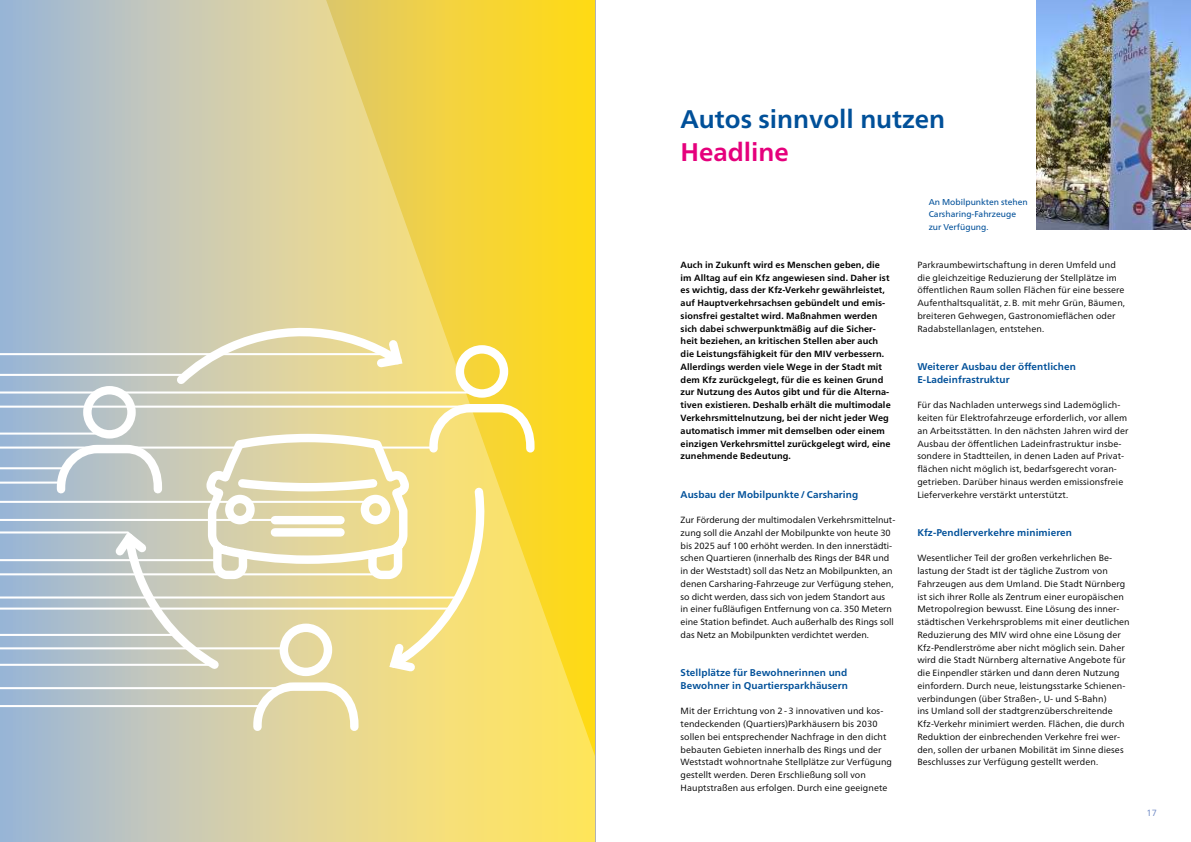
<style>
.page{position:relative;width:1191px;height:842px;background:#fff}
.page>*{position:absolute;margin:0;border:0;box-sizing:border-box;transform-origin:0 0}
.t1{font:700 25.5px "Neue Frutiger World";color:#005099}
.t2{font:700 25.5px "Neue Frutiger World";color:#e5007c}
.t3{font:700 9.8px/12.8px "Neue Frutiger World";letter-spacing:.01em;color:#005099}
.t4{font:9px/12.8px "Neue Frutiger World";letter-spacing:.01em;color:#000}
.t5{font:700 9px/12.8px "Neue Frutiger World";letter-spacing:.01em;color:#000}
.t6{font:9px "Neue Frutiger World";color:#6f89c5}
.t7{font:8.5px/12.5px "Neue Frutiger World";color:#005099}
</style>
<div class="page">
<svg style="left:0;top:0;width:595px;height:842px;background:#d7ce89"></svg>
<svg style="left:53px;top:323px;width:486px;height:412px;background:#e1d8a7"></svg>
<img style="left:1037px;top:0;width:154px;height:230px">
<hr style="left:595px;top:0;width:1px;height:842px;background:#b1b2b2">
<h1 class="t1" style="left:680px;top:105px;width:266px">Autos sinnvoll nutzen</h1>
<h1 class="t2" style="left:680px;top:138px;width:110px">Headline</h1>
<p class="t5" style="left:680px;top:258px;width:212px">Auch in Zukunft wird es Menschen geben, die im Alltag auf ein Kfz angewiesen sind. Daher ist es wichtig, dass der Kfz-Verkehr gewährleistet, auf Hauptverkehrsachsen gebündelt und emis&shy;sionsfrei gestaltet wird. Maßnahmen werden sich dabei schwerpunktmäßig auf die Sicher&shy;heit beziehen, an kritischen Stellen aber auch die Leistungsfähigkeit für den MIV verbessern.<br>Allerdings werden viele Wege in der Stadt mit dem Kfz zurückgelegt, für die es keinen Grund zur Nutzung des Autos gibt und für die Alterna&shy;tiven existieren. Deshalb erhält die multimodale Verkehrsmittelnutzung, bei der nicht jeder Weg automatisch immer mit demselben oder einem einzigen Verkehrsmittel zurückgelegt wird, eine zunehmende Bedeutung.</p>
<p class="t3" style="left:680px;top:488px;width:179px">Ausbau der Mobilpunkte / Carsharing</p>
<p class="t4" style="left:680px;top:514px;width:216px">Zur Förderung der multimodalen Verkehrsmittelnut&shy;zung soll die Anzahl der Mobilpunkte von heute 30 bis 2025 auf 100 erhöht werden. In den innerstädti&shy;schen Quartieren (innerhalb des Rings der B4R und in der Weststadt) soll das Netz an Mobilpunkten, an denen Carsharing-Fahrzeuge zur Verfügung stehen, so dicht werden, dass sich von jedem Standort aus<br>in einer fußläufigen Entfernung von ca. 350 Metern eine Station befindet. Auch außerhalb des Rings soll das Netz an Mobilpunkten verdichtet werden.</p>
<p class="t3" style="left:680px;top:666px;width:169px">Stellplätze für Bewohnerinnen und<br>Bewohner in Quartiersparkhäusern</p>
<p class="t4" style="left:680px;top:705px;width:213px">Mit der Errichtung von 2 - 3 innovativen und kos&shy;tendeckenden (Quartiers)Parkhäusern bis 2030 sollen bei entsprechender Nachfrage in den dicht bebauten Gebieten innerhalb des Rings und der Weststadt wohnortnahe Stellplätze zur Verfügung gestellt werden. Deren Erschließung soll von Hauptstraßen aus erfolgen. Durch eine geeignete</p>
<p class="t7" style="left:928px;top:196px;width:101px">An Mobilpunkten stehen<br>Carsharing-Fahrzeuge zur Verfügung.</p>
<p class="t4" style="left:917px;top:259px;width:209px">Parkraumbewirtschaftung in deren Umfeld und die gleichzeitige Reduzierung der Stellplätze im öffentlichen Raum sollen Flächen für eine bessere Aufenthaltsqualität, z. B. mit mehr Grün, Bäumen, breiteren Gehwegen, Gastronomieflächen oder Radabstellanlagen, entstehen.</p>
<p class="t3" style="left:917px;top:360px;width:160px">Weiterer Ausbau der öffentlichen<br>E-Ladeinfrastruktur</p>
<p class="t4" style="left:917px;top:399px;width:213px">Für das Nachladen unterwegs sind Lademöglich&shy;keiten für Elektrofahrzeuge erforderlich, vor allem an Arbeitsstätten. In den nächsten Jahren wird der Ausbau der öffentlichen Ladeinfrastruktur insbe&shy;sondere in Stadtteilen, in denen Laden auf Privat&shy;flächen nicht möglich ist, bedarfsgerecht voran&shy;getrieben. Darüber hinaus werden emissionsfreie Lieferverkehre verstärkt unterstützt.</p>
<p class="t3" style="left:917px;top:526px;width:156px">Kfz-Pendlerverkehre minimieren</p>
<p class="t4" style="left:917px;top:552px;width:214px">Wesentlicher Teil der großen verkehrlichen Be&shy;lastung der Stadt ist der tägliche Zustrom von Fahrzeugen aus dem Umland. Die Stadt Nürnberg ist sich ihrer Rolle als Zentrum einer europäischen Metropolregion bewusst. Eine Lösung des inner&shy;städtischen Verkehrsproblems mit einer deutlichen Reduzierung des MIV wird ohne eine Lösung der Kfz-Pendlerströme aber nicht möglich sein. Daher wird die Stadt Nürnberg alternative Angebote für die Einpendler stärken und dann deren Nutzung einfordern. Durch neue, leistungsstarke Schienen&shy;verbindungen (über Straßen-, U- und S-Bahn)<br>ins Umland soll der stadtgrenzüberschreitende Kfz-Verkehr minimiert werden. Flächen, die durch Reduktion der einbrechenden Verkehre frei wer&shy;den, sollen der urbanen Mobilität im Sinne dieses Beschlusses zur Verfügung gestellt werden.</p>
<p class="t6" style="left:1146px;top:809px;width:12px">17</p>
</div>
